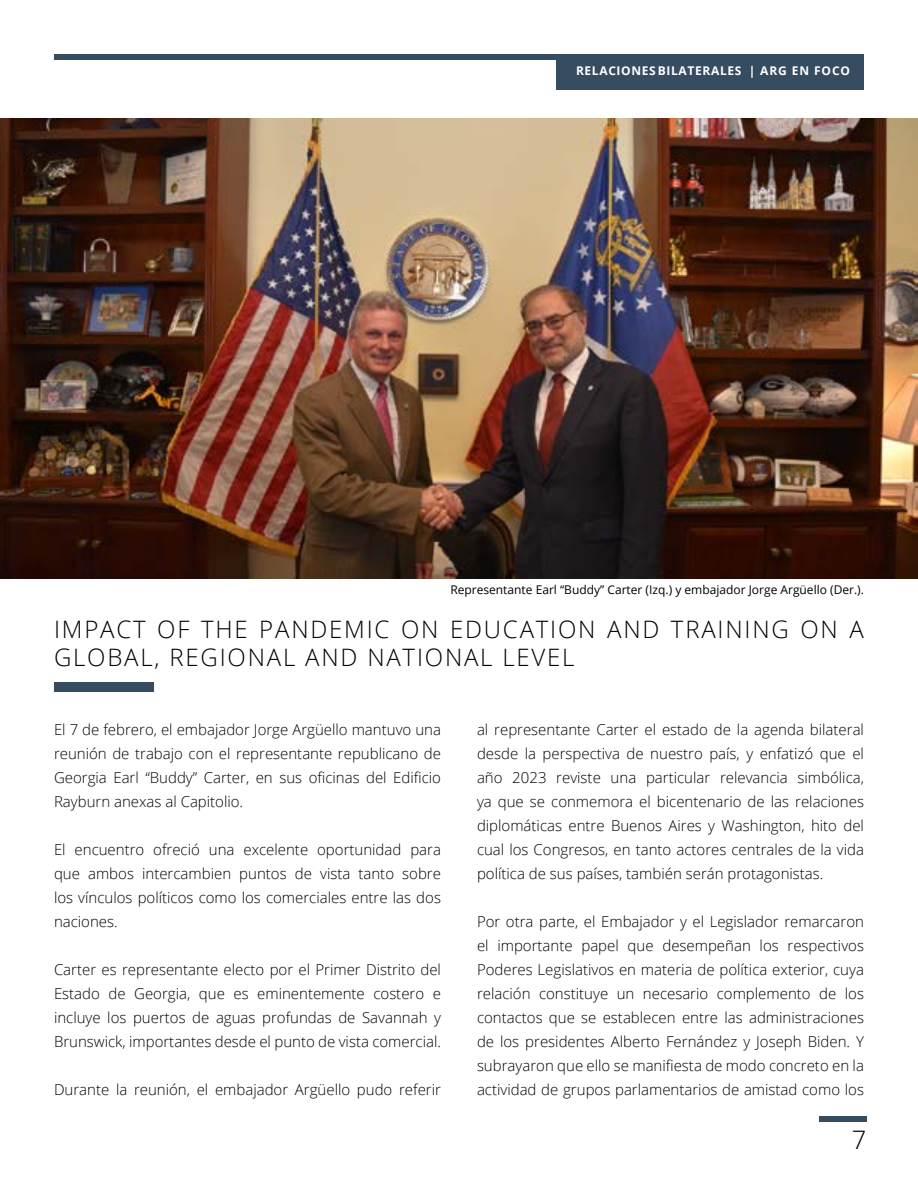
<style>
.page{position:relative;width:918px;height:1188px;background:#fff}
.page>*{position:absolute;margin:0;border:0;box-sizing:border-box;transform-origin:0 0}
.t1{font:300 25.5px "Open Sans";color:#000}
.t2{font:300 24px/28.8px "Open Sans";letter-spacing:.075em;color:#000}
.t3{font:300 15px/24px "Open Sans";color:#000;text-align:justify}
.t4{font:12px "Open Sans";color:#000}
.t5{font:700 12px "Open Sans";letter-spacing:.055em;color:#fff}
.t6{font:700 12px "Open Sans";letter-spacing:.075em;color:#fff}
</style>
<div class="page">
<div style="left:54px;top:54px;width:810px;height:5px;background:#364d61"></div>
<div style="left:556px;top:54px;width:308px;height:36px;background:#364d61"></div>
<div style="left:819px;top:1116px;width:47px;height:5px;background:#364d61"></div>
<img style="left:0;top:118px;width:918px;height:461px">
<div style="left:54px;top:683px;width:100px;height:9px;background:#364d61"></div>
<p class="t5" style="left:576px;top:62px;width:55px">RELACIONES</p>
<p class="t5" style="left:658px;top:62px;width:47px">BILATERA</p>
<p class="t6" style="left:720px;top:62px;width:132px">LES | ARG EN FOCO</p>
<p class="t4" style="left:450px;top:582px;width:415px">Representante Earl “Buddy” Carter (Izq.) y embajador Jorge Argüello (Der.).</p>
<h2 class="t2" style="left:54px;top:614px;width:811px">IMPACT OF THE PANDEMIC ON EDUCATION AND TRAINING ON A<br>GLOBAL, REGIONAL AND NATIONAL LEVEL</h2>
<p class="t3" style="left:54px;top:717px;width:389px">El 7 de febrero, el embajador Jorge Argüello mantuvo una reunión de trabajo con el representante republicano de Georgia Earl “Buddy” Carter, en sus oficinas del Edificio Rayburn anexas al Capitolio.</p>
<p class="t3" style="left:54px;top:837px;width:389px">El encuentro ofreció una excelente oportunidad para que ambos intercambien puntos de vista tanto sobre los vínculos políticos como los comerciales entre las dos naciones.</p>
<p class="t3" style="left:54px;top:957px;width:389px">Carter es representante electo por el Primer Distrito del Estado de Georgia, que es eminentemente costero e incluye los puertos de aguas profundas de Savannah y Brunswick, importantes desde el punto de vista comercial.</p>
<p class="t3" style="left:54px;top:1077px;width:389px">Durante la reunión, el embajador Argüello pudo referir</p>
<p class="t3" style="left:477px;top:717px;width:389px">al representante Carter el estado de la agenda bilateral desde la perspectiva de nuestro país, y enfatizó que el año 2023 reviste una particular relevancia simbólica, ya que se conmemora el bicentenario de las relaciones diplomáticas entre Buenos Aires y Washington, hito del cual los Congresos, en tanto actores centrales de la vida política de sus países, también serán protagonistas.</p>
<p class="t3" style="left:477px;top:909px;width:389px">Por otra parte, el Embajador y el Legislador remarcaron el importante papel que desempeñan los respectivos Poderes Legislativos en materia de política exterior, cuya relación constituye un necesario complemento de los contactos que se establecen entre las administraciones de los presidentes Alberto Fernández y Joseph Biden. Y subrayaron que ello se manifiesta de modo concreto en la actividad de grupos parlamentarios de amistad como los</p>
<h1 class="t1" style="left:852px;top:1122px;width:16px">7</h1>
</div>
